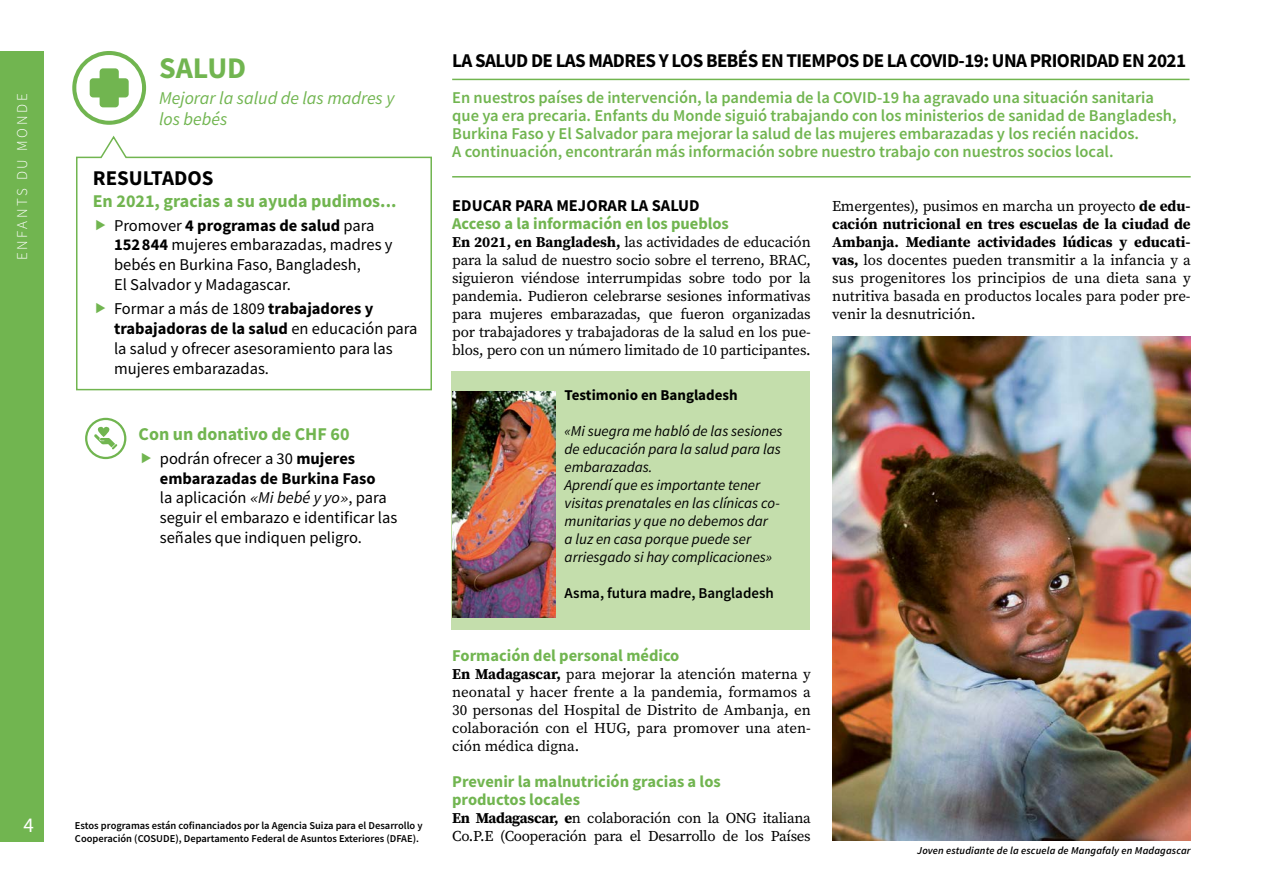
<style>
.page{position:relative;width:1263px;height:893px;background:#fff}
.page>*{position:absolute;margin:0;border:0;box-sizing:border-box;transform-origin:0 0}
.t1{font:700 30px "Source Sans Pro";color:#71b550}
.t2{font:700 21px "Source Sans Pro";color:#000}
.t3{font:21px "Source Sans Pro";color:#fff}
.t4{font:700 19.5px "Source Sans Pro";letter-spacing:-.03em;color:#000}
.t5{font:700 18px "Source Sans Pro";color:#71b550}
.t6{font:italic 18px/21.6px "Source Sans Pro";color:#71b550}
.t7{font:16.5px/19.8px "Source Sans Pro";color:#000}
.t8{font:600 16.5px/18px "Source Sans Pro";color:#71b550}
.t9{font:700 16.5px/18px "Source Sans Pro";color:#71b550}
.t10{font:700 16.5px "Source Sans Pro";color:#000}
.t11{font:15px/18px "Source Serif Pro";letter-spacing:-.01em;color:#000;text-align:justify}
.t12{font:italic 15px/18px "Source Sans Pro";color:#000}
.t13{font:600 15px "Source Sans Pro";color:#000}
.t14{font:700 15px "Source Sans Pro";color:#000}
.t15{font:300 15px "Source Sans Pro";letter-spacing:.175em;color:#fff}
.t16{font:600 10.5px/13.5px "Source Sans Pro";color:#000}
.t17{font:italic 600 10.5px "Source Sans Pro";letter-spacing:.015em;color:#000}
.s1{font-weight:700}
.s2{font-family:"Source Serif Pro";font-style:italic;font-size:15px}
.s3{font-style:italic}
</style>
<div class="page">
<div style="left:0;top:51px;width:43px;height:791px;background:#71b550"></div>
<hr style="left:452px;top:79px;width:737px;height:1px;background:#71b550">
<hr style="left:452px;top:176px;width:739px;height:2px;background:#71b550">
<img style="left:832px;top:337px;width:358px;height:504px">
<svg style="left:76px;top:135px;width:356px;height:256px"></svg>
<svg style="left:72px;top:51px;width:74px;height:74px"></svg>
<svg style="left:85px;top:418px;width:41px;height:41px"></svg>
<div style="left:452px;top:371px;width:358px;height:258px;background:#c4deac"></div>
<img style="left:452px;top:391px;width:103px;height:226px">
<svg style="left:96px;top:219px;width:28px;height:13px"></svg>
<svg style="left:96px;top:303px;width:28px;height:12px"></svg>
<p class="t15" style="left:13px;top:260px;width:168px;rotate:-90deg">ENFANTS DU MONDE</p>
<h2 class="t3" style="left:24px;top:812px;width:12px">4</h2>
<h1 class="t1" style="left:159px;top:48px;width:89px">SALUD</h1>
<p class="t6" style="left:159px;top:87px;width:237px">Mejorar la salud de las madres y los bebés</p>
<h2 class="t2" style="left:93px;top:164px;width:122px">RESULTADOS</h2>
<p class="t5" style="left:93px;top:188px;width:305px">En 2021, gracias a su ayuda pudimos...</p>
<p class="t7" style="left:114px;top:215px;width:280px">Promover <span class="s1">4 programas de salud</span> para <span class="s1">152844</span> mujeres embarazadas, madres y bebés en Burkina Faso, Bangladesh,<br>El Salvador y Madagascar.</p>
<p class="t7" style="left:114px;top:299px;width:305px">Formar a más de 1809 <span class="s1">trabajadores y trabajadoras de la salud</span> en educación para la salud y ofrecer asesoramiento para las mujeres embarazadas.</p>
<p class="t5" style="left:139px;top:421px;width:212px">Con un donativo de CHF 60</p>
<p class="t7" style="left:160px;top:448px;width:239px">podrán ofrecer a 30 <span class="s1">mujeres embarazadas de Burkina Faso<br></span>la aplicación <span class="s2">«</span><span class="s3">Mi bebé y yo</span><span class="s2">»</span>, para seguir el embarazo e identificar las señales que indiquen peligro.</p>
<p class="t16" style="left:75px;top:818px;width:349px">Estos programas están cofinanciados por la Agencia Suiza para el Desarrollo y<br>Cooperación (COSUDE), Departamento Federal de Asuntos Exteriores (DFAE).</p>
<h3 class="t4" style="left:452px;top:47px;width:735px">LA SALUD DE LAS MADRES Y LOS BEBÉS EN TIEMPOS DE LA COVID-19: UNA PRIORIDAD EN 2021</h3>
<p class="t8" style="left:452px;top:88px;width:726px">En nuestros países de intervención, la pandemia de la COVID-19 ha agravado una situación sanitaria que ya era precaria. Enfants du Monde siguió trabajando con los ministerios de sanidad de Bangladesh, Burkina Faso y El Salvador para mejorar la salud de las mujeres embarazadas y los recién nacidos.<br>A continuación, encontrarán más información sobre nuestro trabajo con nuestros socios local.</p>
<p class="t10" style="left:452px;top:194px;width:249px">EDUCAR PARA MEJORAR LA SALUD</p>
<p class="t9" style="left:452px;top:214px;width:278px">Acceso a la información en los pueblos</p>
<p class="t11" style="left:452px;top:233px;width:360px"><span class="s1">En 2021, en Bangladesh,</span> las actividades de educación para la salud de nuestro socio sobre el terreno, BRAC, siguieron viéndose interrumpidas sobre todo por la pandemia. Pudieron celebrarse sesiones informativas para mujeres embarazadas, que fueron organizadas por trabajadores y trabajadoras de la salud en los pue&shy;blos, pero con un número limitado de 10 participantes.</p>
<p class="t11" style="left:832px;top:197px;width:360px">Emergentes), pusimos en marcha un proyecto <span class="s1">de edu&shy;cación nutricional en tres escuelas de la ciudad de Ambanja. Mediante actividades lúdicas y educati&shy;vas,</span> los docentes pueden transmitir a la infancia y a sus progenitores los principios de una dieta sana y nutritiva basada en productos locales para poder pre&shy;venir la desnutrición.</p>
<p class="t14" style="left:565px;top:385px;width:175px">Testimonio en Bangladesh</p>
<p class="t12" style="left:565px;top:422px;width:219px">«Mi suegra me habló de las sesiones de educación para la salud para las embarazadas.<br>Aprendí que es importante tener visitas prenatales en las clínicas co&shy;munitarias y que no debemos dar<br>a luz en casa porque puede ser arriesgado si hay complicaciones»</p>
<p class="t13" style="left:565px;top:583px;width:211px">Asma, futura madre, Bangladesh</p>
<p class="t9" style="left:452px;top:646px;width:229px">Formación del personal médico</p>
<p class="t11" style="left:452px;top:665px;width:360px"><span class="s1">En Madagascar,</span> para mejorar la atención materna y neonatal y hacer frente a la pandemia, formamos a 30 personas del Hospital de Distrito de Ambanja, en colaboración con el HUG, para promover una aten&shy;ción médica digna.</p>
<p class="t9" style="left:452px;top:772px;width:270px">Prevenir la malnutrición gracias a los productos locales</p>
<p class="t11" style="left:452px;top:809px;width:360px"><span class="s1">En Madagascar, e</span>n colaboración con la ONG italiana<br>Co.P.E (Cooperación para el Desarrollo de los Países</p>
<p class="t17" style="left:917px;top:843px;width:275px">Joven estudiante de la escuela de Mangafaly en Madagascar</p>
</div>
